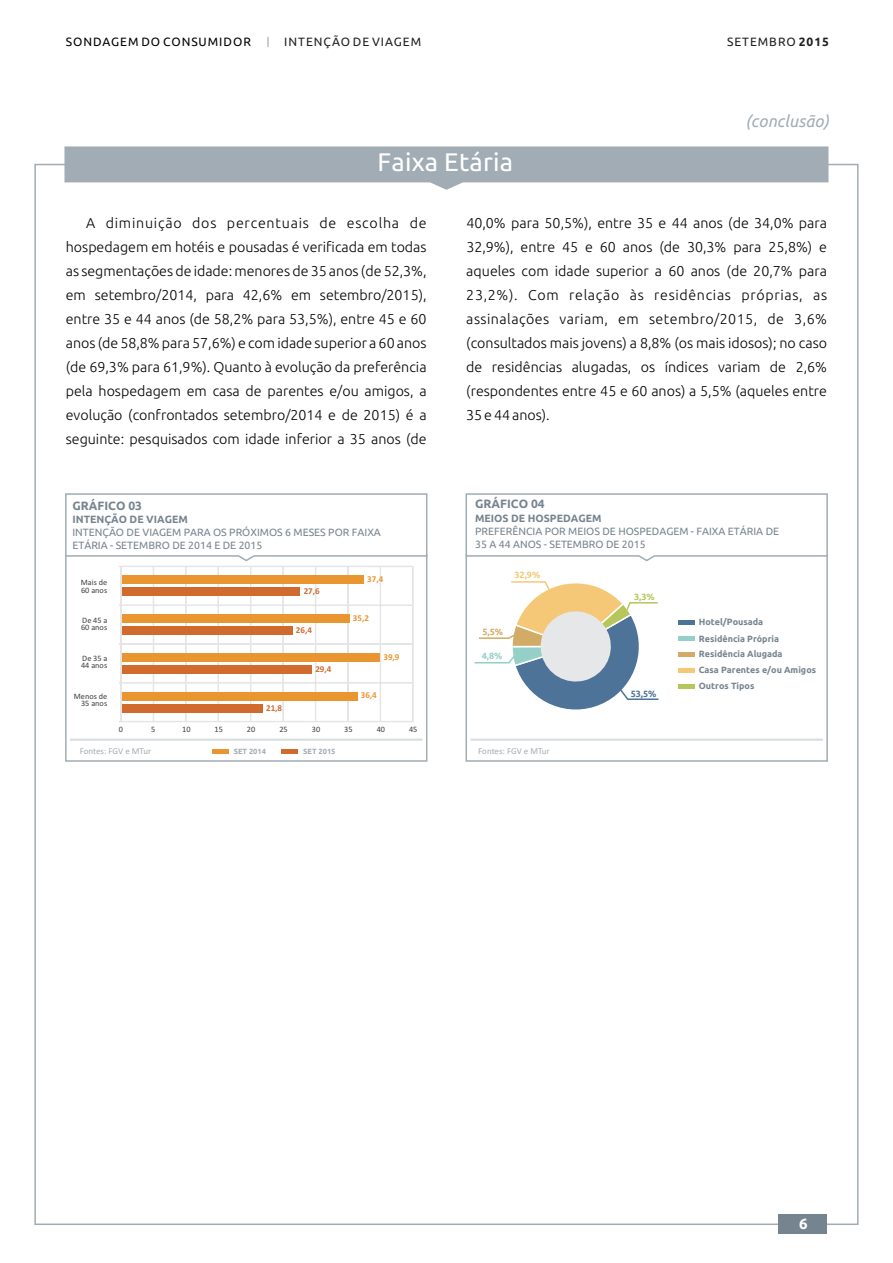
<style>
.page{position:relative;width:893px;height:1263px;background:#fff}
.page>*{position:absolute;margin:0;border:0;box-sizing:border-box;transform-origin:0 0}
.t1{font:25.5px "Ubuntu";letter-spacing:.01em;color:#fff}
.t2{font:italic 16.5px "Ubuntu";letter-spacing:.01em;color:#a1acb4}
.t3{font:700 15px "Ubuntu";color:#fff}
.t4{font:300 14.25px "Ubuntu";color:#010202}
.t5{font:300 14.25px "Ubuntu";letter-spacing:.045em;color:#010202}
.t6{font:300 14.25px "Ubuntu";letter-spacing:.03em;color:#010202}
.t7{font:300 14.25px "Ubuntu";letter-spacing:.055em;color:#010202}
.t8{font:12px "Ubuntu";letter-spacing:.085em;color:#231f20}
.t9{font:12px "Ubuntu";letter-spacing:.085em;color:#010202}
.t10{font:700 12px "Ubuntu";color:#76848f}
.t11{font:10.5px/12.9px "Ubuntu";color:#76848f}
.t12{font:700 10.5px "Ubuntu";color:#76848f}
.t13{font:700 9px/16px "Ubuntu";color:#76848f}
.t14{font:9px "Calibri";letter-spacing:-.005em;color:#a1acb4}
.t15{font:700 9px "Calibri";color:#d06a2d}
.t16{font:700 9px "Calibri";color:#e99631}
.t17{font:700 9px "Ubuntu";color:#4e7398}
.t18{font:700 9px "Ubuntu";color:#f4c877}
.t19{font:700 9px "Ubuntu";color:#b6c65b}
.t20{font:700 9px "Ubuntu";color:#94d0c7}
.t21{font:700 9px "Ubuntu";color:#d2ab66}
.t22{font:8.25px/7.5px "Calibri";color:#3e3e3f}
.t23{font:700 7.5px "Ubuntu";color:#a1acb4}
.s1{font-weight:700}
</style>
<div class="page">
<svg style="left:65px;top:722px;width:363px;height:40px"></svg>
<svg style="left:465px;top:562px;width:363px;height:200px"></svg>
<div style="left:779px;top:1214px;width:48px;height:20px;background:#76848f"></div>
<svg style="left:64px;top:146px;width:764px;height:44px"></svg>
<hr style="left:70px;top:738px;width:352px;height:3px;background:#d9dfe1">
<hr style="left:470px;top:738px;width:353px;height:3px;background:#d9dfe1">
<svg style="left:465px;top:493px;width:363px;height:69px"></svg>
<hr style="left:212px;top:749px;width:16px;height:4px;background:#e99631">
<hr style="left:281px;top:749px;width:17px;height:4px;background:#d06a2d">
<div style="left:678px;top:684px;width:17px;height:5px;background:#b6c65b"></div>
<div style="left:678px;top:668px;width:17px;height:5px;background:#f4c877"></div>
<hr style="left:678px;top:652px;width:17px;height:4px;background:#d2ab66">
<hr style="left:678px;top:637px;width:17px;height:4px;background:#94d0c7">
<div style="left:678px;top:620px;width:17px;height:5px;background:#4e7398"></div>
<svg style="left:267px;top:37px;width:2px;height:10px"></svg>
<svg style="left:65px;top:493px;width:363px;height:229px"></svg>
<svg style="left:473px;top:575px;width:187px;height:143px"></svg>
<p class="t9" style="left:66px;top:36px;width:187px">SONDAGEM DO CONSUMIDOR</p>
<p class="t8" style="left:284px;top:36px;width:138px">INTENÇÃO DE VIAGEM</p>
<p class="t8" style="left:727px;top:37px;width:104px">SETEMBRO <span class="s1">2015</span></p>
<h1 class="t1" style="left:378px;top:152px;width:137px">Faixa Etária</h1>
<p class="t2" style="left:745px;top:114px;width:85px">(conclusão)</p>
<p class="t7" style="left:86px;top:217px;width:342px">A diminuição dos percentuais de escolha de</p>
<p class="t4" style="left:466px;top:217px;width:362px">40,0% para 50,5%), entre 35 e 44 anos (de 34,0% para</p>
<p class="t4" style="left:66px;top:241px;width:362px">hospedagem em hotéis e pousadas é verificada em todas</p>
<p class="t4" style="left:466px;top:241px;width:362px">32,9%), entre 45 e 60 anos (de 30,3% para 25,8%) e</p>
<p class="t4" style="left:66px;top:265px;width:362px">as segmentações de idade: menores de 35 anos (de 52,3%,</p>
<p class="t4" style="left:466px;top:265px;width:362px">aqueles com idade superior a 60 anos (de 20,7% para</p>
<p class="t4" style="left:66px;top:289px;width:362px">em setembro/2014, para 42,6% em setembro/2015),</p>
<p class="t5" style="left:466px;top:289px;width:362px">23,2%). Com relação às residências próprias, as</p>
<p class="t4" style="left:66px;top:313px;width:362px">entre 35 e 44 anos (de 58,2% para 53,5%), entre 45 e 60</p>
<p class="t6" style="left:466px;top:313px;width:362px">assinalações variam, em setembro/2015, de 3,6%</p>
<p class="t4" style="left:66px;top:337px;width:362px">anos (de 58,8% para 57,6%) e com idade superior a 60 anos</p>
<p class="t4" style="left:466px;top:337px;width:362px">(consultados mais jovens) a 8,8% (os mais idosos); no caso</p>
<p class="t4" style="left:66px;top:361px;width:362px">(de 69,3% para 61,9%). Quanto à evolução da preferência</p>
<p class="t4" style="left:466px;top:361px;width:362px">de residências alugadas, os índices variam de 2,6%</p>
<p class="t4" style="left:66px;top:385px;width:362px">pela hospedagem em casa de parentes e/ou amigos, a</p>
<p class="t4" style="left:466px;top:385px;width:362px">(respondentes entre 45 e 60 anos) a 5,5% (aqueles entre</p>
<p class="t4" style="left:66px;top:409px;width:362px">evolução (confrontados setembro/2014 e de 2015) é a</p>
<p class="t4" style="left:466px;top:409px;width:85px">35 e 44 anos).</p>
<p class="t4" style="left:66px;top:433px;width:362px">seguinte: pesquisados com idade inferior a 35 anos (de</p>
<p class="t10" style="left:72px;top:501px;width:71px">GRÁFICO 03</p>
<p class="t11" style="left:72px;top:527px;width:310px">INTENÇÃO DE VIAGEM PARA OS PRÓXIMOS 6 MESES POR FAIXA<br>ETÁRIA - SETEMBRO DE 2014 E DE 2015</p>
<p class="t12" style="left:72px;top:515px;width:117px">INTENÇÃO DE VIAGEM</p>
<p class="t10" style="left:475px;top:499px;width:71px">GRÁFICO 04</p>
<p class="t11" style="left:475px;top:525px;width:306px">PREFERÊNCIA POR MEIOS DE HOSPEDAGEM - FAIXA ETÁRIA DE<br>35 A 44 ANOS - SETEMBRO DE 2015</p>
<p class="t12" style="left:475px;top:514px;width:128px">MEIOS DE HOSPEDAGEM</p>
<p class="t22" style="left:81px;top:579px;width:28px">Mais de<br>60 anos</p>
<p class="t15" style="left:304px;top:587px;width:18px">27,6</p>
<p class="t16" style="left:367px;top:575px;width:18px">37,4</p>
<p class="t18" style="left:514px;top:571px;width:27px">32,9%</p>
<p class="t19" style="left:634px;top:592px;width:22px">3,3%</p>
<p class="t22" style="left:81px;top:617px;width:28px">De 45 a<br>60 anos</p>
<p class="t15" style="left:296px;top:626px;width:18px">26,4</p>
<p class="t16" style="left:353px;top:614px;width:18px">35,2</p>
<p class="t21" style="left:482px;top:628px;width:22px">5,5%</p>
<p class="t13" style="left:699px;top:615px;width:66px">Hotel/Pousada</p>
<p class="t13" style="left:699px;top:631px;width:82px">Residência Própria</p>
<p class="t22" style="left:81px;top:655px;width:28px">De 35 a<br>44 anos</p>
<p class="t22" style="left:74px;top:693px;width:35px;text-align:right">Menos de<br>35 anos</p>
<p class="t15" style="left:266px;top:704px;width:18px">21,8</p>
<p class="t15" style="left:315px;top:665px;width:18px">29,4</p>
<p class="t16" style="left:383px;top:653px;width:18px">39,9</p>
<p class="t16" style="left:361px;top:692px;width:18px">36,4</p>
<p class="t20" style="left:482px;top:652px;width:22px">4,8%</p>
<p class="t17" style="left:631px;top:689px;width:27px">53,5%</p>
<p class="t13" style="left:699px;top:646px;width:85px">Residência Alugada</p>
<p class="t13" style="left:699px;top:662px;width:119px">Casa Parentes e/ou Amigos<br>Outros Tipos</p>
<p class="t22" style="left:119px;top:726px;width:6px">0</p>
<p class="t22" style="left:151px;top:726px;width:6px">5</p>
<p class="t22" style="left:182px;top:726px;width:10px">10</p>
<p class="t22" style="left:215px;top:726px;width:10px">15</p>
<p class="t22" style="left:247px;top:726px;width:10px">20</p>
<p class="t22" style="left:279px;top:726px;width:10px">25</p>
<p class="t22" style="left:312px;top:726px;width:10px">30</p>
<p class="t22" style="left:344px;top:726px;width:10px">35</p>
<p class="t22" style="left:377px;top:726px;width:10px">40</p>
<p class="t22" style="left:409px;top:726px;width:10px">45</p>
<p class="t14" style="left:80px;top:747px;width:73px">Fontes: FGV e MTur</p>
<p class="t23" style="left:234px;top:748px;width:34px">SET 2014</p>
<p class="t23" style="left:303px;top:748px;width:34px">SET 2015</p>
<p class="t14" style="left:478px;top:747px;width:73px">Fontes: FGV e MTur</p>
<p class="t3" style="left:799px;top:1218px;width:10px">6</p>
</div>
